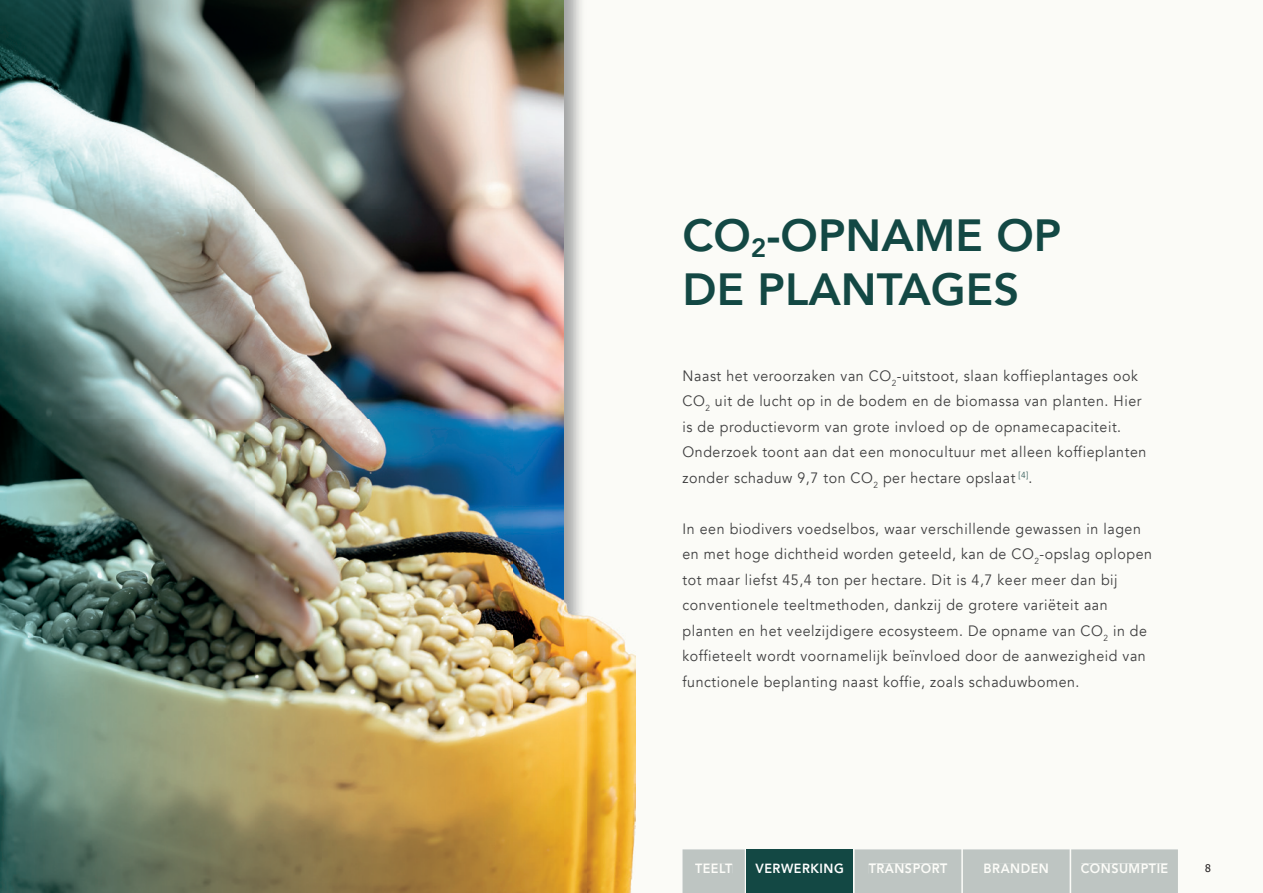
<style>
.page{position:relative;width:1263px;height:893px;background:#fff}
.page>*{position:absolute;margin:0;border:0;box-sizing:border-box;transform-origin:0 0}
.t1{font:800 45px/54px "Avenir";color:#134844}
.t2{font:15px/25.5px "Avenir";letter-spacing:.04em;color:#3e3e3f;scale:.95 1}
.t3{font:800 13.2px "Avenir";letter-spacing:.04em;color:#fcfcf8;scale:.95 1}
.t4{font:800 13.2px "Avenir";letter-spacing:.04em;color:#fff;scale:.95 1}
.t5{font:10.5px "Tahoma";color:#231f20}
</style>
<div class="page">
<img style="left:0;top:0;width:635px;height:893px">
<svg style="left:52px;top:864px;width:5px;height:8px"></svg>
<div style="left:682px;top:849px;width:63px;height:44px;background:#bec5c2"></div>
<div style="left:695px;top:864px;width:37px;height:9px;background:#bec5c2"></div>
<div style="left:746px;top:849px;width:107px;height:44px;background:#134844"></div>
<div style="left:855px;top:849px;width:323px;height:44px;background:#bec5c2"></div>
<div style="left:1081px;top:864px;width:87px;height:9px;background:#bec5c2"></div>
<h1 class="t1" style="left:682px;top:209px;width:380px">CO<sub>2</sub>-OPNAME OP<br>DE PLANTAGES</h1>
<p class="t2" style="left:682px;top:363px;width:490px">Naast het veroorzaken van CO<sub>2</sub>-uitstoot, slaan koffieplantages ook CO<sub>2</sub> uit de lucht op in de bodem en de biomassa van planten. Hier is de productievorm van grote invloed op de opnamecapaciteit.<br>Onderzoek toont aan dat een monocultuur met alleen koffieplanten zonder schaduw 9,7 ton CO<sub>2</sub> per hectare opslaat <sup>[4]</sup>.</p>
<p class="t2" style="left:682px;top:516px;width:496px">In een biodivers voedselbos, waar verschillende gewassen in lagen en met hoge dichtheid worden geteeld, kan de CO<sub>2</sub>-opslag oplopen tot maar liefst 45,4 ton per hectare. Dit is 4,7 keer meer dan bij conventionele teeltmethoden, dankzij de grotere variëteit aan planten en het veelzijdigere ecosysteem. De opname van CO<sub>2</sub> in de koffieteelt wordt voornamelijk beïnvloed door de aanwezigheid van functionele beplanting naast koffie, zoals schaduwbomen.</p>
<p class="t3" style="left:695px;top:858px;width:41px">TEELT</p>
<p class="t4" style="left:756px;top:858px;width:94px">VERWERKING</p>
<p class="t3" style="left:869px;top:858px;width:84px">TRANSPORT</p>
<p class="t3" style="left:984px;top:858px;width:70px">BRANDEN</p>
<p class="t3" style="left:1081px;top:858px;width:94px">CONSUMPTIE</p>
<p class="t5" style="left:1205px;top:861px;width:7px">8</p>
</div>
